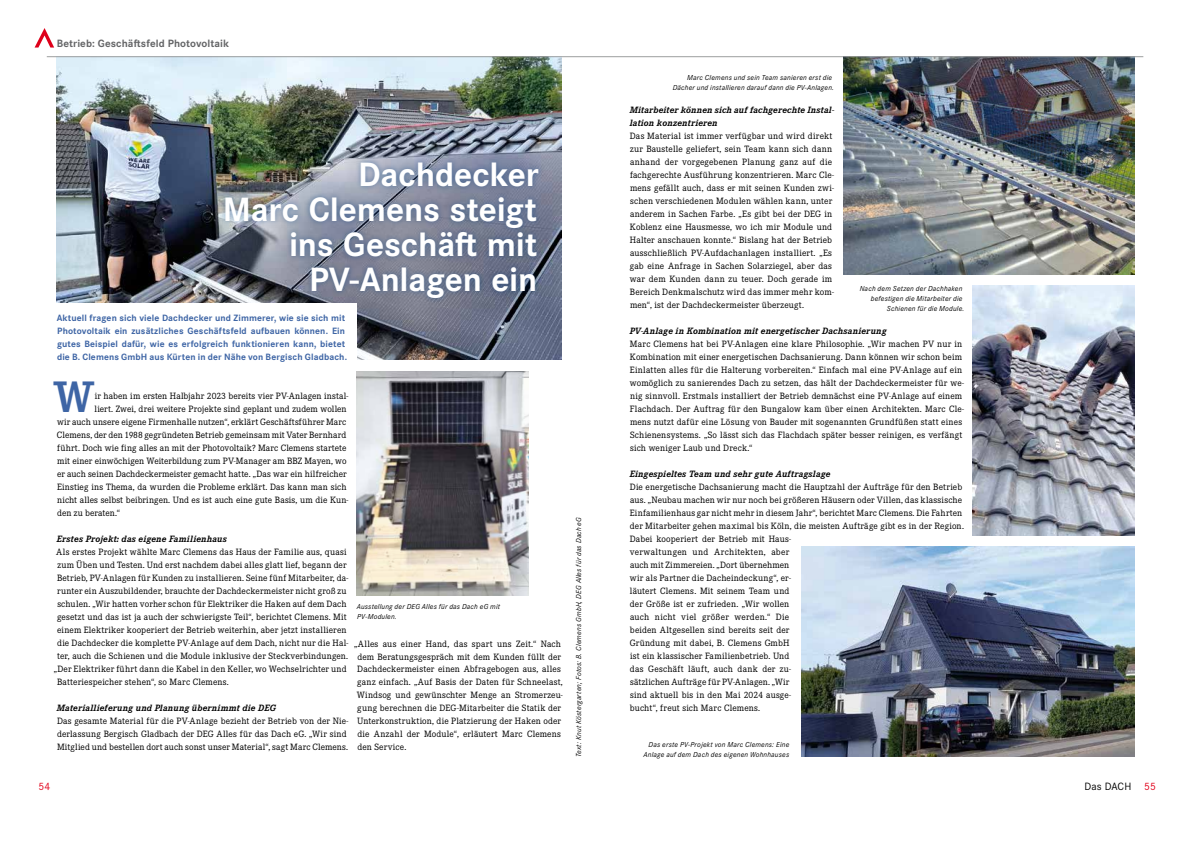
<style>
.page{position:relative;width:1191px;height:842px;background:#fff}
.page>*{position:absolute;margin:0;border:0;box-sizing:border-box;transform-origin:0 0}
.t1{font:700 45.8px "Corporate E Pro";color:#3e65a5}
.t2{font:700 35px/35px "Corporate S Pro";letter-spacing:-.005em;color:#fff;text-align:right}
.t3{font:700 11px "Corporate S Pro";letter-spacing:.01em;color:#646567}
.t4{font:11px "Corporate S Pro";color:#000}
.t5{font:11px "Corporate S Pro";color:#e2001a}
.t6{font:9.5px/13px "Corporate E Pro";letter-spacing:.015em;color:#000}
.t7{font:italic 700 9.5px/13px "Corporate E Pro";letter-spacing:.015em;color:#000}
.t8{font:700 9.5px/13px "Corporate S Pro";letter-spacing:.015em;color:#3e65a5}
.t9{font:italic 7.5px/10px "Corporate S Pro";letter-spacing:.025em;color:#000;text-align:right}
.s1{color:#e2001a}
</style>
<div class="page">
<img style="left:57px;top:57px;width:504px;height:303px">
<img style="left:801px;top:547px;width:333px;height:210px">
<img style="left:357px;top:371px;width:171px;height:225px">
<img style="left:844px;top:57px;width:290px;height:218px">
<img style="left:972px;top:286px;width:162px;height:249px">
<svg style="left:35px;top:28px;width:19px;height:20px"></svg>
<hr style="left:47px;top:56px;width:1096px;height:1px;background:#9c9e9f">
<div style="left:57px;top:303px;width:300px;height:57px;background:#fff"></div>
<div style="left:219px;top:156px;width:326px;height:149px;background:#003d81;opacity:.5"></div>
<p class="t3" style="left:57px;top:35px;width:174px">Betrieb: Geschäftsfeld Photovoltaik</p>
<h2 class="t2" style="left:223px;top:154px;width:317px">Dachdecker<br>Marc Clemens steigt ins Geschäft mit<br>PV-Anlagen ein</h2>
<p class="t8" style="left:57px;top:311px;width:292px">Aktuell fragen sich viele Dachdecker und Zimmerer, wie sie sich mit Photovoltaik ein zusätzliches Geschäftsfeld aufbauen können. Ein gutes Beispiel dafür, wie es erfolgreich funktionieren kann, bietet die B. Clemens GmbH aus Kürten in der Nähe von Bergisch Gladbach.</p>
<h1 class="t1" style="left:53px;top:365px;width:42px">W</h1>
<p class="t6" style="left:95px;top:389px;width:255px">ir haben im ersten Halbjahr 2023 bereits vier PV-Anlagen instal-</p>
<p class="t6" style="left:95px;top:402px;width:253px">liert. Zwei, drei weitere Projekte sind geplant und zudem wollen</p>
<p class="t6" style="left:57px;top:415px;width:291px">wir auch unsere eigene Firmenhalle nutzen“, erklärt Geschäftsführer Marc</p>
<p class="t6" style="left:57px;top:428px;width:291px">Clemens, der den 1988 gegründeten Betrieb gemeinsam mit Vater Bernhard</p>
<p class="t6" style="left:57px;top:441px;width:291px">führt. Doch wie fing alles an mit der Photovoltaik? Marc Clemens startete</p>
<p class="t6" style="left:57px;top:454px;width:291px">mit einer einwöchigen Weiterbildung zum PV-Manager am BBZ Mayen, wo</p>
<p class="t6" style="left:57px;top:467px;width:291px">er auch seinen Dachdeckermeister gemacht hatte. „Das war ein hilfreicher</p>
<p class="t6" style="left:57px;top:480px;width:291px">Einstieg ins Thema, da wurden die Probleme erklärt. Das kann man sich</p>
<p class="t6" style="left:57px;top:493px;width:293px">nicht alles selbst beibringen. Und es ist auch eine gute Basis, um die Kun-</p>
<p class="t6" style="left:57px;top:506px;width:64px">den zu beraten.“</p>
<p class="t7" style="left:57px;top:532px;width:171px">Erstes Projekt: das eigene Familienhaus</p>
<p class="t6" style="left:56px;top:545px;width:292px">Als erstes Projekt wählte Marc Clemens das Haus der Familie aus, quasi</p>
<p class="t6" style="left:57px;top:558px;width:291px">zum Üben und Testen. Und erst nachdem dabei alles glatt lief, begann der</p>
<p class="t6" style="left:57px;top:571px;width:293px">Betrieb, PV-Anlagen für Kunden zu installieren. Seine fünf Mitarbeiter, da-</p>
<p class="t6" style="left:57px;top:584px;width:291px">runter ein Auszubildender, brauchte der Dachdeckermeister nicht groß zu</p>
<p class="t6" style="left:57px;top:597px;width:291px">schulen. „Wir hatten vorher schon für Elektriker die Haken auf dem Dach</p>
<p class="t6" style="left:57px;top:610px;width:291px">gesetzt und das ist ja auch der schwierigste Teil“, berichtet Clemens. Mit</p>
<p class="t6" style="left:57px;top:623px;width:291px">einem Elektriker kooperiert der Betrieb weiterhin, aber jetzt installieren</p>
<p class="t6" style="left:57px;top:636px;width:293px">die Dachdecker die komplette PV-Anlage auf dem Dach, nicht nur die Hal-</p>
<p class="t6" style="left:57px;top:649px;width:292px">ter, auch die Schienen und die Module inklusive der Steckverbindungen.</p>
<p class="t6" style="left:54px;top:662px;width:294px">„Der Elektriker führt dann die Kabel in den Keller, wo Wechselrichter und</p>
<p class="t6" style="left:57px;top:675px;width:173px">Batteriespeicher stehen“, so Marc Clemens.</p>
<p class="t7" style="left:57px;top:701px;width:220px">Materiallieferung und Planung übernimmt die DEG</p>
<p class="t6" style="left:57px;top:714px;width:293px">Das gesamte Material für die PV-Anlage bezieht der Betrieb von der Nie&shy;derlassung Bergisch Gladbach der DEG Alles für das Dach eG. „Wir sind<br>Mitglied und bestellen dort auch sonst unser Material“, sagt Marc Clemens.</p>
<p class="t9" style="left:357px;top:601px;width:145px;text-align:left">Ausstellung der DEG Alles für das Dach eG mit<br>PV-Modulen.</p>
<p class="t6" style="left:357px;top:636px;width:207px;text-indent:-3px">„Alles aus einer Hand, das spart uns Zeit.“ Nach dem Beratungsgespräch mit dem Kunden füllt der Dachdeckermeister einen Abfragebogen aus, alles ganz einfach. „Auf Basis der Daten für Schneelast, Windsog und gewünschter Menge an Stromerzeu&shy;gung berechnen die DEG-Mitarbeiter die Statik der Unterkonstruktion, die Platzierung der Haken oder die Anzahl der Module“, erläutert Marc Clemens den Service.</p>
<p class="t9" style="left:573px;top:757px;width:242px;rotate:-90deg">Text: Knut Köstergarten; Fotos: B. Clemens GmbH, DEG Alles für das Dach eG</p>
<p class="t9" style="left:672px;top:72px;width:163px">Marc Clemens und sein Team sanieren erst die<br>Dächer und installieren darauf dann die PV-Anlagen.</p>
<p class="t7" style="left:629px;top:103px;width:206px">Mitarbeiter können sich auf fachgerechte Instal&shy;lation konzentrieren</p>
<p class="t6" style="left:630px;top:129px;width:206px">Das Material ist immer verfügbar und wird direkt zur Baustelle geliefert, sein Team kann sich dann anhand der vorgegebenen Planung ganz auf die fachgerechte Ausführung konzentrieren. Marc Cle&shy;mens gefällt auch, dass er mit seinen Kunden zwi&shy;schen verschiedenen Modulen wählen kann, unter anderem in Sachen Farbe. „Es gibt bei der DEG in Koblenz eine Hausmesse, wo ich mir Module und Halter anschauen konnte.“ Bislang hat der Betrieb ausschließlich PV-Aufdachanlagen installiert. „Es gab eine Anfrage in Sachen Solarziegel, aber das war dem Kunden dann zu teuer. Doch gerade im Bereich Denkmalschutz wird das immer mehr kom&shy;men“, ist der Dachdeckermeister überzeugt.</p>
<p class="t7" style="left:629px;top:324px;width:258px">PV-Anlage in Kombination mit energetischer Dachsanierung</p>
<p class="t6" style="left:630px;top:337px;width:336px">Marc Clemens hat bei PV-Anlagen eine klare Philosophie. „Wir machen PV nur in Kombination mit einer energetischen Dachsanierung. Dann können wir schon beim Einlatten alles für die Halterung vorbereiten.“ Einfach mal eine PV-Anlage auf ein womöglich zu sanierendes Dach zu setzen, das hält der Dachdeckermeister für we&shy;nig sinnvoll. Erstmals installiert der Betrieb demnächst eine PV-Anlage auf einem Flachdach. Der Auftrag für den Bungalow kam über einen Architekten. Marc Cle&shy;mens nutzt dafür eine Lösung von Bauder mit sogenannten Grundfüßen statt eines Schienensystems. „So lässt sich das Flachdach später besser reinigen, es verfängt sich weniger Laub und Dreck.“</p>
<p class="t7" style="left:629px;top:467px;width:202px">Eingespieltes Team und sehr gute Auftragslage</p>
<p class="t6" style="left:629px;top:480px;width:336px">Die energetische Dachsanierung macht die Hauptzahl der Aufträge für den Betrieb aus. „Neubau machen wir nur noch bei größeren Häusern oder Villen, das klassische Einfamilienhaus gar nicht mehr in diesem Jahr“, berichtet Marc Clemens. Die Fahrten der Mitarbeiter gehen maximal bis Köln, die meisten Aufträge gibt es in der Region.<br>Dabei kooperiert der Betrieb mit Haus-<br>verwaltungen und Architekten, aber<br>auch mit Zimmereien. „Dort übernehmen<br>wir als Partner die Dacheindeckung“, er-<br>läutert Clemens. Mit seinem Team und<br>der Größe ist er zufrieden. „Wir wollen<br>auch nicht viel größer werden.“ Die<br>beiden Altgesellen sind bereits seit der<br>Gründung mit dabei, B. Clemens GmbH<br>ist ein klassischer Familienbetrieb. Und<br>das Geschäft läuft, auch dank der zu-<br>sätzlichen Aufträge für PV-Anlagen. „Wir<br>sind aktuell bis in den Mai 2024 ausge-<br>bucht“, freut sich Marc Clemens.</p>
<p class="t9" style="left:859px;top:283px;width:106px">Nach dem Setzen der Dachhaken befestigen die Mitarbeiter die<br>Schienen für die Module.</p>
<p class="t9" style="left:643px;top:739px;width:147px">Das erste PV-Projekt von Marc Clemens: Eine<br>Anlage auf dem Dach des eigenen Wohnhauses</p>
<p class="t5" style="left:39px;top:778px;width:13px">54</p>
<p class="t4" style="left:1084px;top:778px;width:73px">Das DACH <span class="s1">55</span></p>
</div>
